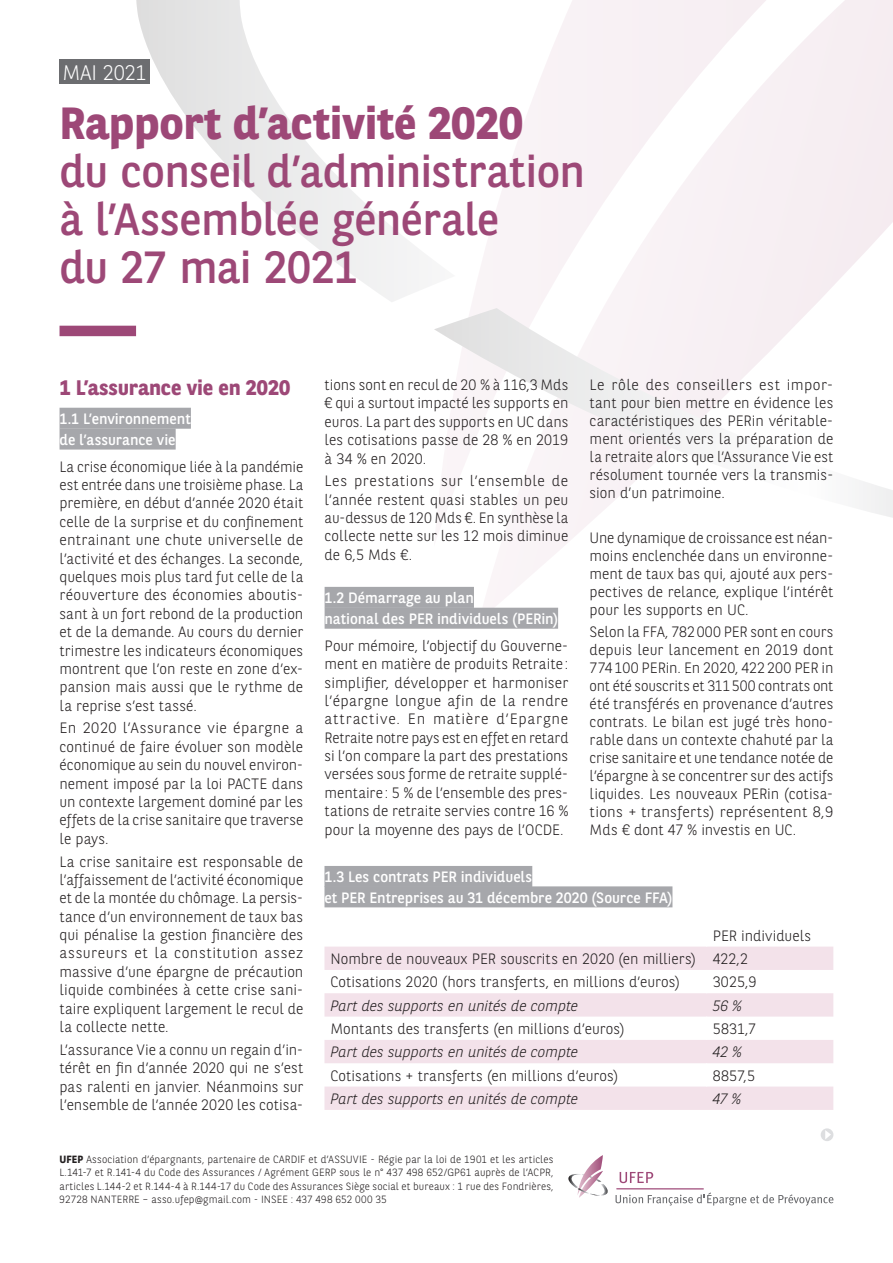
<style>
.page{position:relative;width:893px;height:1263px;background:#fff}
.page>*{position:absolute;margin:0;border:0;box-sizing:border-box;transform-origin:0 0}
.t1{font:45px/48px "BNPP Sans";letter-spacing:-.01em;color:#9d4877}
.t2{font:700 45px "BNPP Sans";letter-spacing:-.005em;color:#9d4877}
.t3{font:700 21px "BNPP Sans";letter-spacing:-.005em;color:#9d4877}
.t4{font:300 21px "BNPP Sans";color:#fff}
.t5{font:300 15px/18.5px "BNPP Sans";letter-spacing:.005em;color:#231f20;text-align:justify}
.t6{font:15px/20.9px "BNPP Sans";color:#fff}
.t7{font:italic 300 15px "BNPP Sans";letter-spacing:-.005em;color:#231f20}
.t8{font:300 10.5px/13.5px "BNPP Sans";letter-spacing:.01em;color:#231f20;text-align:justify}
.s1{font-weight:700}
</style>
<div class="page">
<svg style="left:136px;top:0;width:283px;height:302px"></svg>
<svg style="left:479px;top:0;width:414px;height:621px"></svg>
<svg style="left:434px;top:308px;width:459px;height:210px"></svg>
<svg style="left:568px;top:1155px;width:40px;height:43px"></svg>
<hr style="left:616px;top:1188px;width:88px;height:1px;background:#9d4877">
<svg style="left:620px;top:1172px;width:33px;height:11px"></svg>
<svg style="left:615px;top:1189px;width:218px;height:17px"></svg>
<div style="left:60px;top:326px;width:76px;height:10px;background:#9d4877"></div>
<div style="left:60px;top:408px;width:131px;height:21px;background:#a6a7ab"></div>
<div style="left:60px;top:429px;width:116px;height:21px;background:#a6a7ab"></div>
<div style="left:325px;top:587px;width:149px;height:21px;background:#a6a7ab"></div>
<div style="left:325px;top:608px;width:233px;height:21px;background:#a6a7ab"></div>
<div style="left:60px;top:60px;width:90px;height:24px;background:#6c6d70"></div>
<svg style="left:821px;top:1128px;width:12px;height:13px"></svg>
<svg style="left:324px;top:946px;width:509px;height:164px;fill:#f3e2ea"></svg>
<svg style="left:706px;top:970px;width:1px;height:23px"></svg>
<svg style="left:706px;top:1016px;width:1px;height:24px"></svg>
<svg style="left:706px;top:1063px;width:1px;height:23px"></svg>
<div style="left:324px;top:866px;width:208px;height:21px;background:#a6a7ab"></div>
<div style="left:324px;top:886px;width:348px;height:21px;background:#a6a7ab"></div>
<h2 class="t4" style="left:62px;top:58px;width:86px">MAI 2021</h2>
<h1 class="t2" style="left:60px;top:93px;width:465px">Rapport d’activité 2020</h1>
<h1 class="t1" style="left:60px;top:146px;width:527px">du conseil d’administration à l’Assemblée générale<br>du 27 mai 2021</h1>
<h2 class="t3" style="left:60px;top:373px;width:232px">1 L’assurance vie en 2020</h2>
<p class="t6" style="left:60px;top:408px;width:133px">1.1 L’environnement de l’assurance vie</p>
<p class="t5" style="left:60px;top:456px;width:245px">La crise économique liée à la pandémie est entrée dans une troisième phase. La première, en début d’année 2020 était celle de la surprise et du confinement entrainant une chute universelle de l’activité et des échanges. La seconde, quelques mois plus tard fut celle de la réouverture des économies aboutis&shy;sant à un fort rebond de la production et de la demande. Au cours du dernier trimestre les indicateurs économiques montrent que l’on reste en zone d’ex&shy;pansion mais aussi que le rythme de la reprise s’est tassé.</p>
<p class="t5" style="left:60px;top:718px;width:245px">En 2020 l’Assurance vie épargne a continué de faire évoluer son modèle économique au sein du nouvel environ&shy;nement imposé par la loi PACTE dans un contexte largement dominé par les effets de la crise sanitaire que traverse le pays.</p>
<p class="t5" style="left:60px;top:851px;width:245px">La crise sanitaire est responsable de l’affaissement de l’activité économique et de la montée du chômage. La persis&shy;tance d’un environnement de taux bas qui pénalise la gestion financière des assureurs et la constitution assez massive d’une épargne de précaution liquide combinées à cette crise sani&shy;taire expliquent largement le recul de la collecte nette.</p>
<p class="t5" style="left:60px;top:1039px;width:245px">L’assurance Vie a connu un regain d’in&shy;térêt en fin d’année 2020 qui ne s’est pas ralenti en janvier. Néanmoins sur l’ensemble de l’année 2020 les cotisa-</p>
<p class="t5" style="left:325px;top:375px;width:245px">tions sont en recul de 20 % à 116,3 Mds € qui a surtout impacté les supports en euros. La part des supports en UC dans les cotisations passe de 28 % en 2019 à 34 % en 2020.</p>
<p class="t5" style="left:325px;top:471px;width:245px">Les prestations sur l’ensemble de l’année restent quasi stables un peu au-dessus de 120 Mds €. En synthèse la collecte nette sur les 12 mois diminue de 6,5 Mds €.</p>
<p class="t6" style="left:325px;top:587px;width:235px">1.2 Démarrage au plan<br>national des PER individuels (PERin)</p>
<p class="t5" style="left:325px;top:636px;width:245px">Pour mémoire, l’objectif du Gouverne&shy;ment en matière de produits Retraite : simplifier, développer et harmoniser l’épargne longue afin de la rendre attractive. En matière d’Epargne Retraite notre pays est en effet en retard si l’on compare la part des prestations versées sous forme de retraite supplé&shy;mentaire : 5 % de l’ensemble des pres&shy;tations de retraite servies contre 16 % pour la moyenne des pays de l’OCDE.</p>
<p class="t5" style="left:590px;top:375px;width:245px;line-height:18px">Le rôle des conseillers est impor&shy;tant pour bien mettre en évidence les caractéristiques des PERin véritable&shy;ment orientés vers la préparation de la retraite alors que l’Assurance Vie est résolument tournée vers la transmis&shy;sion d’un patrimoine.</p>
<p class="t5" style="left:590px;top:528px;width:245px;line-height:18px">Une dynamique de croissance est néan&shy;moins enclenchée dans un environne&shy;ment de taux bas qui, ajouté aux pers&shy;pectives de relance, explique l’intérêt pour les supports en UC.</p>
<p class="t5" style="left:590px;top:622px;width:245px;line-height:18px">Selon la FFA, 782000 PER sont en cours depuis leur lancement en 2019 dont 774100 PERin. En 2020, 422200 PER in ont été souscrits et 311500 contrats ont été transférés en provenance d’autres contrats. Le bilan est jugé très hono&shy;rable dans un contexte chahuté par la crise sanitaire et une tendance notée de l’épargne à se concentrer sur des actifs liquides. Les nouveaux PERin (cotisa&shy;tions + transferts) représentent 8,9<br>Mds € dont 47 % investis en UC.</p>
<p class="t6" style="left:324px;top:866px;width:349px;line-height:20.4px">1.3 Les contrats PER individuels<br>et PER Entreprises au 31 décembre 2020 (Source FFA)</p>
<p class="t5" style="left:330px;top:923px;width:482px;line-height:23.2px;text-align:left;text-indent:382px">PER individuels<br>Nombre de nouveaux PER souscrits en 2020 (en milliers) 422,2<br>Cotisations 2020 (hors transferts, en millions d’euros)</p>
<p class="t5" style="left:713px;top:972px;width:46px">3025,9</p>
<p class="t7" style="left:330px;top:995px;width:249px">Part des supports en unités de compte</p>
<p class="t7" style="left:713px;top:995px;width:31px">56 %</p>
<p class="t5" style="left:330px;top:1019px;width:295px">Montants des transferts (en millions d’euros)</p>
<p class="t5" style="left:713px;top:1019px;width:45px">5831,7</p>
<p class="t7" style="left:330px;top:1042px;width:249px">Part des supports en unités de compte</p>
<p class="t7" style="left:713px;top:1042px;width:31px">42 %</p>
<p class="t5" style="left:330px;top:1065px;width:289px">Cotisations + transferts (en millions d’euros)</p>
<p class="t5" style="left:713px;top:1065px;width:44px">8857,5</p>
<p class="t7" style="left:330px;top:1088px;width:249px">Part des supports en unités de compte</p>
<p class="t7" style="left:713px;top:1088px;width:30px">47 %</p>
<p class="t8" style="left:60px;top:1152px;width:496px"><span class="s1">UFEP</span> Association d’épargnants, partenaire de CARDIF et d’ASSUVIE - Régie par la loi de 1901 et les articles L.141-7 et R.141-4 du Code des Assurances / Agrément GERP sous le n° 437 498 652/GP61 auprès de l’ACPR, articles L.144-2 et R.144-4 à R.144-17 du Code des Assurances Siège social et bureaux : 1 rue des Fondrières, 92728 NANTERRE – asso.ufep@gmail.com - INSEE : 437 498 652 000 35</p>
</div>
